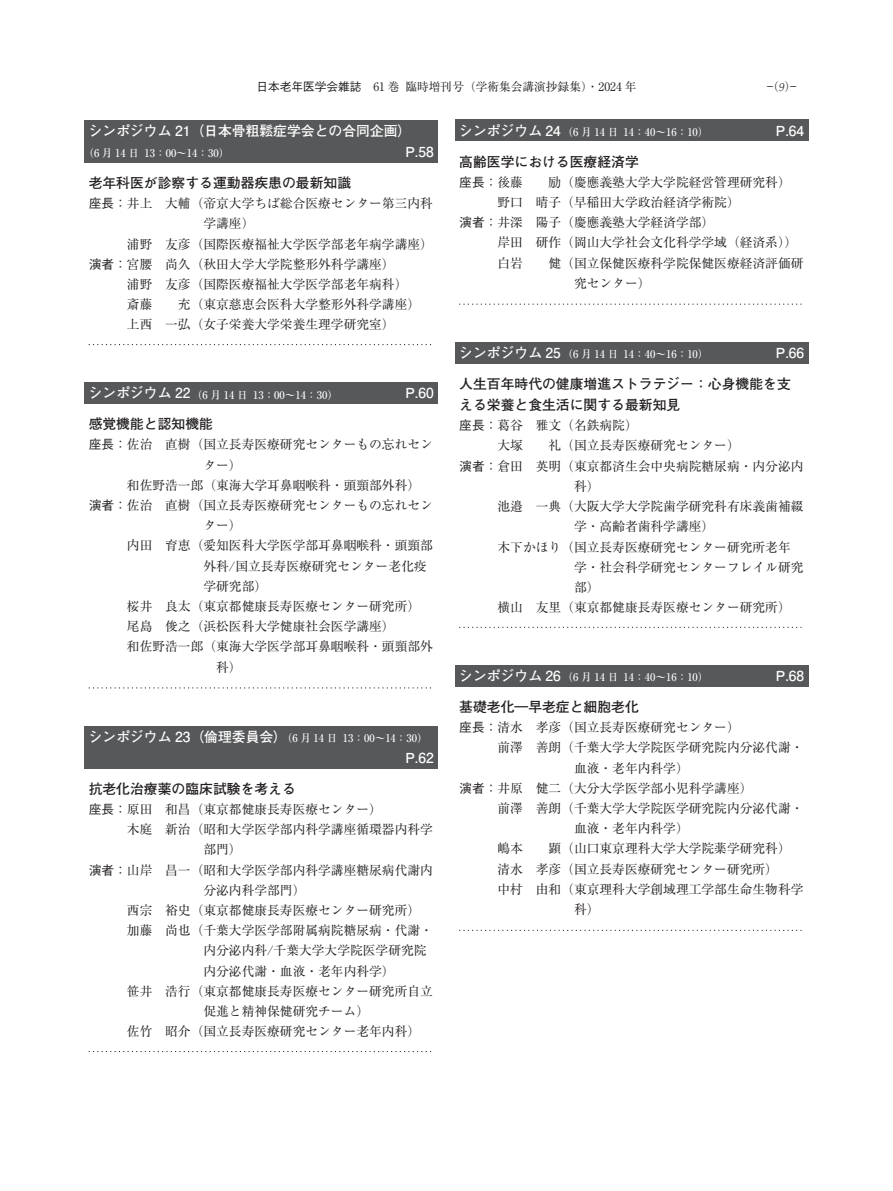
<style>
.page{position:relative;width:893px;height:1191px;background:#fff}
.page>*{position:absolute;margin:0;border:0;box-sizing:border-box;transform-origin:0 0}
.t1{font:700 13.8px/21.3px "Futo Go B101 Pr 6 N";color:#231f20}
.t2{font:700 13.8px/21.3px "Futo Go B101 Pr 6 N";color:#fff}
.t3{font:12.75px/20.2px "Ryumin Pr 6 N";color:#231f20}
.t4{font:500 12.75px "Gothic BBB Pr 6 N";color:#231f20}
.t5{font:11.7px "Ryumin Pr 6 N";color:#231f20}
.t6{font:500 11.7px "Gothic BBB Pr 6 N";color:#231f20}
.t7{font:500 10.65px "Ryumin Pr 6 N";color:#fff}
.s1{font-family:"Palatino LT Std";font-weight:300;font-style:italic}
.s2{font-family:"Ryumin Pr 6 N";font-weight:400}
.s3{font-family:"Ryumin Pr 6 N";font-weight:500;font-size:10.65px}
</style>
<div class="page">
<svg style="left:89px;top:344px;width:343px;height:1px"></svg>
<svg style="left:89px;top:687px;width:342px;height:1px"></svg>
<svg style="left:89px;top:1051px;width:343px;height:1px"></svg>
<svg style="left:459px;top:304px;width:343px;height:1px"></svg>
<svg style="left:459px;top:627px;width:343px;height:1px"></svg>
<svg style="left:459px;top:930px;width:343px;height:1px"></svg>
<div style="left:84px;top:120px;width:354px;height:42px;background:#57585a"></div>
<div style="left:84px;top:382px;width:354px;height:22px;background:#57585a"></div>
<div style="left:84px;top:725px;width:354px;height:43px;background:#57585a"></div>
<div style="left:455px;top:120px;width:353px;height:21px;background:#57585a"></div>
<div style="left:455px;top:342px;width:353px;height:21px;background:#57585a"></div>
<div style="left:455px;top:665px;width:353px;height:21px;background:#57585a"></div>
<p class="t5" style="left:406px;top:78px;width:233px">臨時増刊号（学術集会講演抄録集）・2024 年</p>
<p class="t5" style="left:767px;top:78px;width:31px">)― ―( <span class="s1">9</span></p>
<p class="t6" style="left:256px;top:77px;width:107px">日本老年医学会雑誌</p>
<p class="t2" style="left:405px;top:119px;width:30px;text-indent:-317px">シンポジウム 21（日本骨粗鬆症学会との合同企画(<br>P.58</p>
<p class="t5" style="left:373px;top:78px;width:28px">61 巻</p>
<p class="t2" style="left:459px;top:119px;width:103px">シンポジウム 24</p>
<p class="t1" style="left:459px;top:150px;width:181px">高齢医学における医療経済学</p>
<p class="t3" style="left:548px;top:171px;width:244px">励（慶應義塾大学大学院経営管理研究科(</p>
<p class="t2" style="left:776px;top:119px;width:30px">P.64</p>
<p class="t7" style="left:562px;top:124px;width:57px">（6 月 14 日</p>
<p class="t7" style="left:624px;top:124px;width:86px">14：40～16：10）</p>
<p class="t7" style="left:83px;top:145px;width:57px">（6 月 14 日</p>
<p class="t1" style="left:89px;top:171px;width:264px">老年科医が診察する運動器疾患の最新知識</p>
<p class="t3" style="left:165px;top:192px;width:269px">大輔（帝京大学ちば総合医療センター第三内科</p>
<p class="t7" style="left:144px;top:145px;width:86px">13：00～14：30）</p>
<p class="t4" style="left:459px;top:172px;width:65px">座長：<span class="s2">後藤</span></p>
<p class="t3" style="left:536px;top:191px;width:205px">晴子（早稲田大学政治経済学術院(</p>
<p class="t3" style="left:497px;top:191px;width:27px">野口</p>
<p class="t4" style="left:89px;top:193px;width:65px">座長：<span class="s2">井上</span></p>
<p class="t3" style="left:127px;top:233px;width:27px">浦野</p>
<p class="t3" style="left:165px;top:213px;width:269px;text-indent:38px">学講座(<br>友彦（国際医療福祉大学医学部老年病学講座(</p>
<p class="t4" style="left:89px;top:254px;width:65px">演者：<span class="s2">宮腰</span></p>
<p class="t3" style="left:165px;top:253px;width:231px">尚久（秋田大学大学院整形外科学講座(</p>
<p class="t3" style="left:127px;top:273px;width:27px">浦野</p>
<p class="t3" style="left:165px;top:273px;width:244px">友彦（国際医療福祉大学医学部老年病科(</p>
<p class="t3" style="left:127px;top:293px;width:27px">斎藤</p>
<p class="t3" style="left:178px;top:293px;width:244px">充（東京慈恵会医科大学整形外科学講座(</p>
<p class="t3" style="left:127px;top:314px;width:27px">上西</p>
<p class="t3" style="left:165px;top:314px;width:231px">一弘（女子栄養大学栄養生理学研究室(</p>
<p class="t2" style="left:89px;top:382px;width:103px">シンポジウム 22</p>
<p class="t1" style="left:89px;top:413px;width:126px">感覚機能と認知機能</p>
<p class="t3" style="left:165px;top:434px;width:269px">直樹（国立長寿医療研究センターもの忘れセン</p>
<p class="t2" style="left:405px;top:382px;width:30px">P.60</p>
<p class="t7" style="left:192px;top:386px;width:57px">（6 月 14 日</p>
<p class="t7" style="left:253px;top:386px;width:86px">13：00～14：30）</p>
<p class="t4" style="left:89px;top:434px;width:65px">座長：<span class="s2">佐治</span></p>
<p class="t3" style="left:203px;top:454px;width:40px">ター(</p>
<p class="t3" style="left:127px;top:474px;width:295px">和佐野浩一郎（東海大学耳鼻咽喉科・頭頸部外科(</p>
<p class="t3" style="left:165px;top:494px;width:269px">直樹（国立長寿医療研究センターもの忘れセン</p>
<p class="t4" style="left:89px;top:495px;width:65px">演者：<span class="s2">佐治</span></p>
<p class="t3" style="left:127px;top:535px;width:27px">内田</p>
<p class="t3" style="left:127px;top:595px;width:27px">桜井</p>
<p class="t3" style="left:165px;top:514px;width:269px;text-indent:38px">ター(<br>育恵（愛知医科大学医学部耳鼻咽喉科・頭頸部</p>
<p class="t3" style="left:203px;top:555px;width:225px">外科/国立長寿医療研究センター老化疫</p>
<p class="t3" style="left:203px;top:575px;width:65px">学研究部(</p>
<p class="t3" style="left:165px;top:595px;width:256px">良太（東京都健康長寿医療センター研究所(</p>
<p class="t3" style="left:165px;top:615px;width:231px">俊之（浜松医科大学健康社会医学講座(</p>
<p class="t3" style="left:127px;top:615px;width:27px">尾島</p>
<p class="t3" style="left:127px;top:636px;width:307px">和佐野浩一郎（東海大学医学部耳鼻咽喉科・頭頸部外</p>
<p class="t3" style="left:216px;top:656px;width:27px">科(</p>
<p class="t2" style="left:89px;top:725px;width:205px">シンポジウム 23（倫理委員会）<span class="s3">（</span></p>
<p class="t7" style="left:292px;top:729px;width:47px">6月 14 日</p>
<p class="t7" style="left:343px;top:729px;width:86px">13：00~14：30(</p>
<p class="t2" style="left:405px;top:746px;width:30px">P.62</p>
<p class="t1" style="left:89px;top:777px;width:209px">抗老化治療薬の臨床試験を考える</p>
<p class="t3" style="left:165px;top:798px;width:218px">和昌（東京都健康長寿医療センター(</p>
<p class="t4" style="left:89px;top:799px;width:65px">座長：<span class="s2">原田</span></p>
<p class="t3" style="left:127px;top:818px;width:27px">木庭</p>
<p class="t4" style="left:89px;top:859px;width:65px">演者：<span class="s2">山岸</span></p>
<p class="t3" style="left:127px;top:899px;width:27px">西宗</p>
<p class="t3" style="left:127px;top:919px;width:27px">加藤</p>
<p class="t3" style="left:127px;top:980px;width:27px">笹井</p>
<p class="t3" style="left:127px;top:1020px;width:27px">佐竹</p>
<p class="t3" style="left:165px;top:818px;width:269px">新治（昭和大学医学部内科学講座循環器内科学</p>
<p class="t3" style="left:165px;top:839px;width:269px;text-indent:38px">部門(<br>昌一（昭和大学医学部内科学講座糖尿病代謝内</p>
<p class="t3" style="left:165px;top:879px;width:256px;text-indent:38px">分泌内科学部門(<br>裕史（東京都健康長寿医療センター研究所(</p>
<p class="t3" style="left:165px;top:919px;width:269px">尚也（千葉大学医学部附属病院糖尿病・代謝・</p>
<p class="t3" style="left:203px;top:940px;width:225px">内分泌内科/千葉大学大学院医学研究院</p>
<p class="t3" style="left:203px;top:960px;width:193px">内分泌代謝・血液・老年内科学(</p>
<p class="t3" style="left:165px;top:980px;width:269px">浩行（東京都健康長寿医療センター研究所自立</p>
<p class="t3" style="left:165px;top:1000px;width:256px;text-indent:38px">促進と精神保健研究チーム(<br>昭介（国立長寿医療研究センター老年内科(</p>
<p class="t4" style="left:459px;top:212px;width:65px">演者：<span class="s2">井深</span></p>
<p class="t3" style="left:536px;top:212px;width:180px">陽子（慶應義塾大学経済学部(</p>
<p class="t3" style="left:497px;top:232px;width:27px">岸田</p>
<p class="t3" style="left:536px;top:232px;width:263px">研作（岡山大学社会文化科学学域（経済系 ((</p>
<p class="t3" style="left:497px;top:252px;width:27px">白岩</p>
<p class="t3" style="left:548px;top:252px;width:257px">健（国立保健医療科学院保健医療経済評価研</p>
<p class="t3" style="left:574px;top:272px;width:78px">究センター(</p>
<p class="t2" style="left:459px;top:341px;width:103px">シンポジウム 25</p>
<p class="t1" style="left:459px;top:372px;width:333px">人生百年時代の健康増進ストラテジー：心身機能を支える栄養と食生活に関する最新知見</p>
<p class="t3" style="left:536px;top:415px;width:103px">雅文（名鉄病院(</p>
<p class="t2" style="left:776px;top:341px;width:30px">P.66</p>
<p class="t7" style="left:562px;top:346px;width:57px">（6 月 14 日</p>
<p class="t7" style="left:624px;top:346px;width:86px">14：40～16：10）</p>
<p class="t4" style="left:459px;top:415px;width:65px">座長：<span class="s2">葛谷</span></p>
<p class="t3" style="left:497px;top:435px;width:27px">大塚</p>
<p class="t4" style="left:459px;top:455px;width:65px">演者：<span class="s2">倉田</span></p>
<p class="t3" style="left:497px;top:495px;width:27px">池邉</p>
<p class="t3" style="left:548px;top:435px;width:193px">礼（国立長寿医療研究センター(</p>
<p class="t3" style="left:536px;top:455px;width:269px">英明（東京都済生会中央病院糖尿病・内分泌内</p>
<p class="t3" style="left:536px;top:475px;width:269px;text-indent:38px">科(<br>一典（大阪大学大学院歯学研究科有床義歯補綴</p>
<p class="t3" style="left:574px;top:516px;width:142px">学・高齢者歯科学講座(</p>
<p class="t3" style="left:497px;top:536px;width:295px">木下かほり（国立長寿医療研究センター研究所老年</p>
<p class="t3" style="left:574px;top:556px;width:231px">学・社会科学研究センターフレイル研究</p>
<p class="t3" style="left:574px;top:576px;width:27px">部(</p>
<p class="t3" style="left:536px;top:596px;width:257px">友里（東京都健康長寿医療センター研究所(</p>
<p class="t3" style="left:497px;top:596px;width:27px">横山</p>
<p class="t2" style="left:459px;top:664px;width:103px">シンポジウム 26</p>
<p class="t1" style="left:459px;top:695px;width:181px">基礎老化―早老症と細胞老化</p>
<p class="t3" style="left:536px;top:716px;width:205px">孝彦（国立長寿医療研究センター(</p>
<p class="t7" style="left:562px;top:669px;width:57px">（6 月 14 日</p>
<p class="t7" style="left:624px;top:669px;width:86px">14：40～16：10）</p>
<p class="t4" style="left:459px;top:717px;width:65px">座長：<span class="s2">清水</span></p>
<p class="t2" style="left:776px;top:664px;width:30px">P.68</p>
<p class="t3" style="left:497px;top:737px;width:27px">前澤</p>
<p class="t4" style="left:459px;top:777px;width:65px">演者：<span class="s2">井原</span></p>
<p class="t3" style="left:497px;top:797px;width:27px">前澤</p>
<p class="t3" style="left:497px;top:838px;width:27px">嶋本</p>
<p class="t3" style="left:497px;top:858px;width:27px">清水</p>
<p class="t3" style="left:497px;top:878px;width:27px">中村</p>
<p class="t3" style="left:536px;top:737px;width:269px">善朗（千葉大学大学院医学研究院内分泌代謝・</p>
<p class="t3" style="left:536px;top:757px;width:218px;text-indent:38px">血液・老年内科学(<br>健二（大分大学医学部小児科学講座(</p>
<p class="t3" style="left:536px;top:797px;width:269px">善朗（千葉大学大学院医学研究院内分泌代謝・</p>
<p class="t3" style="left:548px;top:817px;width:244px;text-indent:26px">血液・老年内科学(<br>顕（山口東京理科大学大学院薬学研究科(</p>
<p class="t3" style="left:536px;top:858px;width:244px">孝彦（国立長寿医療研究センター研究所(</p>
<p class="t3" style="left:536px;top:878px;width:269px">由和（東京理科大学創域理工学部生命生物科学</p>
<p class="t3" style="left:574px;top:898px;width:27px">科(</p>
</div>
